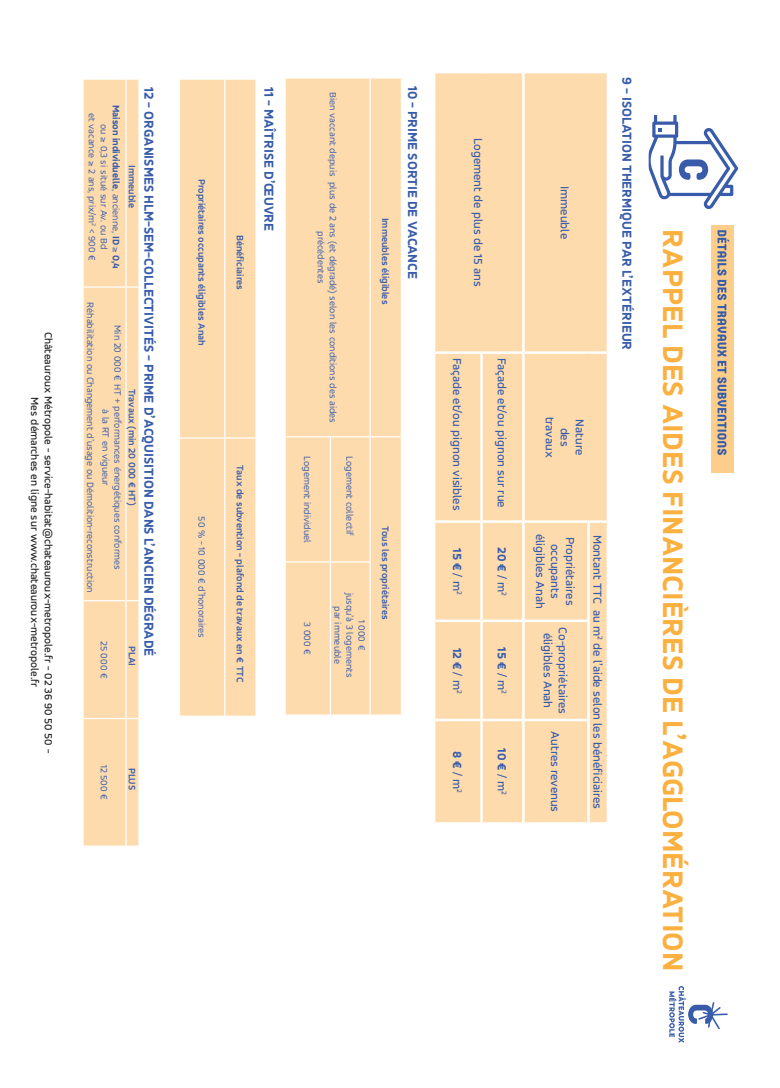
<style>
.page{position:relative;width:780px;height:1088px;background:#fff}
.page>*{position:absolute;margin:0;border:0;box-sizing:border-box;transform-origin:0 0}
.t1{font:800 30px "Accord";color:#fbb03f}
.t2{font:800 13.75px "Accord";color:#385caa}
.t3{font:500 12.5px/15px "Accord";color:#385caa;text-align:center}
.t4{font:800 12.5px "Accord";color:#385caa}
.t5{font:500 11.25px/13.5px "Accord";color:#231f20;text-align:center}
.t6{font:10px/12px "Accord";color:#385caa;text-align:center}
.t7{font:700 10px "Accord";color:#385caa}
.s1{font-weight:800}
.s2{font-weight:500}
</style>
<div class="page">
<div style="left:84px;top:80px;width:54px;height:765px;background:#fedbad"></div>
<svg style="left:127px;top:286px;width:11px;height:2px"></svg>
<hr style="left:125px;top:80px;width:2px;height:207px;background:#fff">
<hr style="left:125px;top:287px;width:2px;height:314px;background:#fff">
<hr style="left:84px;top:286px;width:41px;height:2px;background:#fff">
<hr style="left:125px;top:601px;width:2px;height:117px;background:#fff">
<hr style="left:84px;top:600px;width:41px;height:1px;background:#fff">
<hr style="left:125px;top:718px;width:2px;height:128px;background:#fff">
<hr style="left:84px;top:718px;width:41px;height:1px;background:#fff">
<svg style="left:648px;top:115px;width:90px;height:94px"></svg>
<div style="left:711px;top:225px;width:22px;height:248px;background:#fdcd8a"></div>
<svg style="left:669px;top:986px;width:58px;height:57px"></svg>
<div style="left:435px;top:73px;width:171px;height:749px;background:#fedbad"></div>
<hr style="left:588px;top:351px;width:18px;height:3px;background:#fff">
<hr style="left:524px;top:351px;width:64px;height:3px;background:#fff">
<hr style="left:589px;top:520px;width:17px;height:3px;background:#fff">
<hr style="left:587px;top:520px;width:2px;height:101px;background:#fff">
<hr style="left:524px;top:520px;width:63px;height:3px;background:#fff">
<hr style="left:587px;top:621px;width:2px;height:99px;background:#fff">
<hr style="left:524px;top:619px;width:63px;height:3px;background:#fff">
<hr style="left:587px;top:720px;width:2px;height:102px;background:#fff">
<hr style="left:524px;top:719px;width:63px;height:2px;background:#fff">
<hr style="left:522px;top:71px;width:2px;height:282px;background:#fff">
<hr style="left:522px;top:353px;width:2px;height:168px;background:#fff">
<hr style="left:483px;top:351px;width:39px;height:3px;background:#fff">
<hr style="left:522px;top:521px;width:2px;height:100px;background:#fff">
<hr style="left:483px;top:520px;width:39px;height:3px;background:#fff">
<hr style="left:522px;top:621px;width:2px;height:99px;background:#fff">
<hr style="left:483px;top:619px;width:39px;height:3px;background:#fff">
<hr style="left:522px;top:720px;width:2px;height:102px;background:#fff">
<hr style="left:483px;top:719px;width:39px;height:2px;background:#fff">
<hr style="left:480px;top:351px;width:3px;height:170px;background:#fff">
<hr style="left:435px;top:351px;width:45px;height:3px;background:#fff">
<hr style="left:480px;top:521px;width:3px;height:100px;background:#fff">
<hr style="left:435px;top:520px;width:45px;height:3px;background:#fff">
<hr style="left:480px;top:621px;width:3px;height:99px;background:#fff">
<hr style="left:435px;top:619px;width:45px;height:3px;background:#fff">
<hr style="left:480px;top:720px;width:3px;height:102px;background:#fff">
<hr style="left:435px;top:719px;width:45px;height:2px;background:#fff">
<div style="left:286px;top:79px;width:115px;height:635px;background:#fedbad"></div>
<hr style="left:371px;top:436px;width:30px;height:1px;background:#fff">
<hr style="left:369px;top:79px;width:2px;height:358px;background:#fff">
<hr style="left:369px;top:437px;width:2px;height:125px;background:#fff">
<hr style="left:331px;top:436px;width:38px;height:1px;background:#fff">
<hr style="left:369px;top:562px;width:2px;height:154px;background:#fff">
<hr style="left:331px;top:561px;width:38px;height:1px;background:#fff">
<hr style="left:330px;top:436px;width:1px;height:126px;background:#fff">
<hr style="left:286px;top:436px;width:44px;height:1px;background:#fff">
<hr style="left:330px;top:562px;width:1px;height:154px;background:#fff">
<hr style="left:286px;top:561px;width:44px;height:1px;background:#fff">
<div style="left:180px;top:80px;width:75px;height:636px;background:#fedbad"></div>
<hr style="left:225px;top:437px;width:30px;height:2px;background:#fff">
<hr style="left:224px;top:80px;width:1px;height:358px;background:#fff">
<hr style="left:224px;top:438px;width:1px;height:279px;background:#fff">
<hr style="left:180px;top:437px;width:44px;height:2px;background:#fff">
<svg style="left:717px;top:230px;width:12px;height:225px"></svg>
<p class="t5" style="left:55px;top:331px;width:423px;rotate:90deg">Châteauroux Métropole - service-habitat@chateauroux-metropole.fr - 02 36 90 50 50 -<br>Mes démarches en ligne sur www.chateauroux-metropole.fr</p>
<h2 class="t2" style="left:157px;top:87px;width:571px;rotate:90deg">12 - ORGANISMES HLM-SEM-COLLECTIVITÉS - PRIME D’ACQUISITION DANS L’ANCIEN DÉGRADÉ</h2>
<p class="t6" style="left:122px;top:105px;width:166px;rotate:90deg"><span class="s1">Maison individuelle</span>, ancienne, <span class="s1">ID</span> ≥ <span class="s1">0,4 </span>ou ≥ 0,3 si situé sur Av. ou Bd<br>et vacance ≥ 2 ans, prix/m<sup>2</sup> &lt; 900 €</p>
<p class="t7" style="left:138px;top:165px;width:45px;rotate:90deg">Immeuble</p>
<p class="t6" style="left:96px;top:302px;width:292px;rotate:90deg">Réhabilitation ou Changement d’usage ou Démolition-reconstruction</p>
<p class="t6" style="left:124px;top:325px;width:246px;rotate:90deg">Min 20 000 € HT + performances énergétiques conformes à la RT en vigueur</p>
<p class="t7" style="left:138px;top:389px;width:118px;rotate:90deg">Travaux (min 20 000 € HT)</p>
<p class="t6" style="left:110px;top:641px;width:39px;rotate:90deg">25 000 €</p>
<p class="t7" style="left:138px;top:646px;width:22px;rotate:90deg">PLAI</p>
<p class="t6" style="left:110px;top:765px;width:37px;rotate:90deg">12 500 €</p>
<p class="t7" style="left:138px;top:768px;width:24px;rotate:90deg">PLUS</p>
<p class="t7" style="left:208px;top:179px;width:168px;rotate:90deg">Propriétaires occupants éligibles Anah</p>
<p class="t6" style="left:208px;top:516px;width:123px;rotate:90deg">50 % - 10 000 € d’honoraires</p>
<p class="t7" style="left:246px;top:234px;width:57px;rotate:90deg">Bénéficiaires</p>
<h2 class="t2" style="left:277px;top:87px;width:146px;rotate:90deg">11 - MAÎTRISE D’ŒUVRE</h2>
<p class="t7" style="left:246px;top:465px;width:219px;rotate:90deg">Taux de subvention - plafond de travaux en € TTC</p>
<p class="t6" style="left:339px;top:92px;width:333px;rotate:90deg">Bien vaccant depuis plus de 2 ans (et dégradé) selon les conditions des aides précédentes</p>
<p class="t6" style="left:313px;top:456px;width:88px;rotate:90deg">Logement individuel</p>
<p class="t6" style="left:313px;top:622px;width:34px;rotate:90deg">3 000 €</p>
<p class="t6" style="left:356px;top:456px;width:81px;rotate:90deg">Logement collectif</p>
<p class="t6" style="left:368px;top:592px;width:86px;rotate:90deg">1 000 €<br>jusqu’à 3 logements par immeuble</p>
<p class="t7" style="left:391px;top:218px;width:88px;rotate:90deg">Immeubles éligibles</p>
<p class="t7" style="left:391px;top:525px;width:95px;rotate:90deg">Tous les propriétaires</p>
<h2 class="t2" style="left:421px;top:86px;width:195px;rotate:90deg">10 - PRIME SORTIE DE VACANCE</h2>
<p class="t3" style="left:486px;top:138px;width:150px;rotate:90deg">Logement de plus de 15 ans</p>
<p class="t3" style="left:572px;top:186px;width:55px;rotate:90deg">Immeuble</p>
<h2 class="t2" style="left:635px;top:77px;width:274px;rotate:90deg">9 - ISOLATION THERMIQUE PAR L’EXTÉRIEUR</h2>
<p class="t3" style="left:465px;top:358px;width:154px;rotate:90deg">Façade et/ou pignon visibles</p>
<p class="t4" style="left:465px;top:548px;width:48px;rotate:90deg">15 € <span class="s2">/ m</span><sup>2</sup></p>
<p class="t4" style="left:465px;top:647px;width:47px;rotate:90deg">12 € <span class="s2">/ m</span><sup>2</sup></p>
<p class="t4" style="left:465px;top:751px;width:43px;rotate:90deg">8 € <span class="s2">/ m</span><sup>2</sup></p>
<p class="t3" style="left:509px;top:358px;width:152px;rotate:90deg">Façade et/ou pignon sur rue</p>
<p class="t4" style="left:509px;top:547px;width:50px;rotate:90deg">20 € <span class="s2">/ m</span><sup>2</sup></p>
<p class="t4" style="left:509px;top:647px;width:48px;rotate:90deg">15 € <span class="s2">/ m</span><sup>2</sup></p>
<p class="t4" style="left:509px;top:748px;width:48px;rotate:90deg">10 € <span class="s2">/ m</span><sup>2</sup></p>
<p class="t3" style="left:587px;top:416px;width:43px;rotate:90deg">Nature des travaux</p>
<p class="t3" style="left:563px;top:533px;width:77px;rotate:90deg">occupants éligibles Anah</p>
<p class="t3" style="left:570px;top:627px;width:88px;rotate:90deg">Co-propriétaires éligibles Anah</p>
<p class="t3" style="left:563px;top:731px;width:82px;rotate:90deg">Autres revenus</p>
<p class="t3" style="left:611px;top:535px;width:276px;line-height:27.2px;text-align:left;rotate:90deg">Montant TTC au m<sup>2</sup> de l’aide selon les bénéficiaires<br>Propriétaires</p>
<h1 class="t1" style="left:691px;top:229px;width:743px;rotate:90deg">RAPPEL DES AIDES FINANCIÈRES DE L’AGGLOMÉRATION</h1>
</div>
